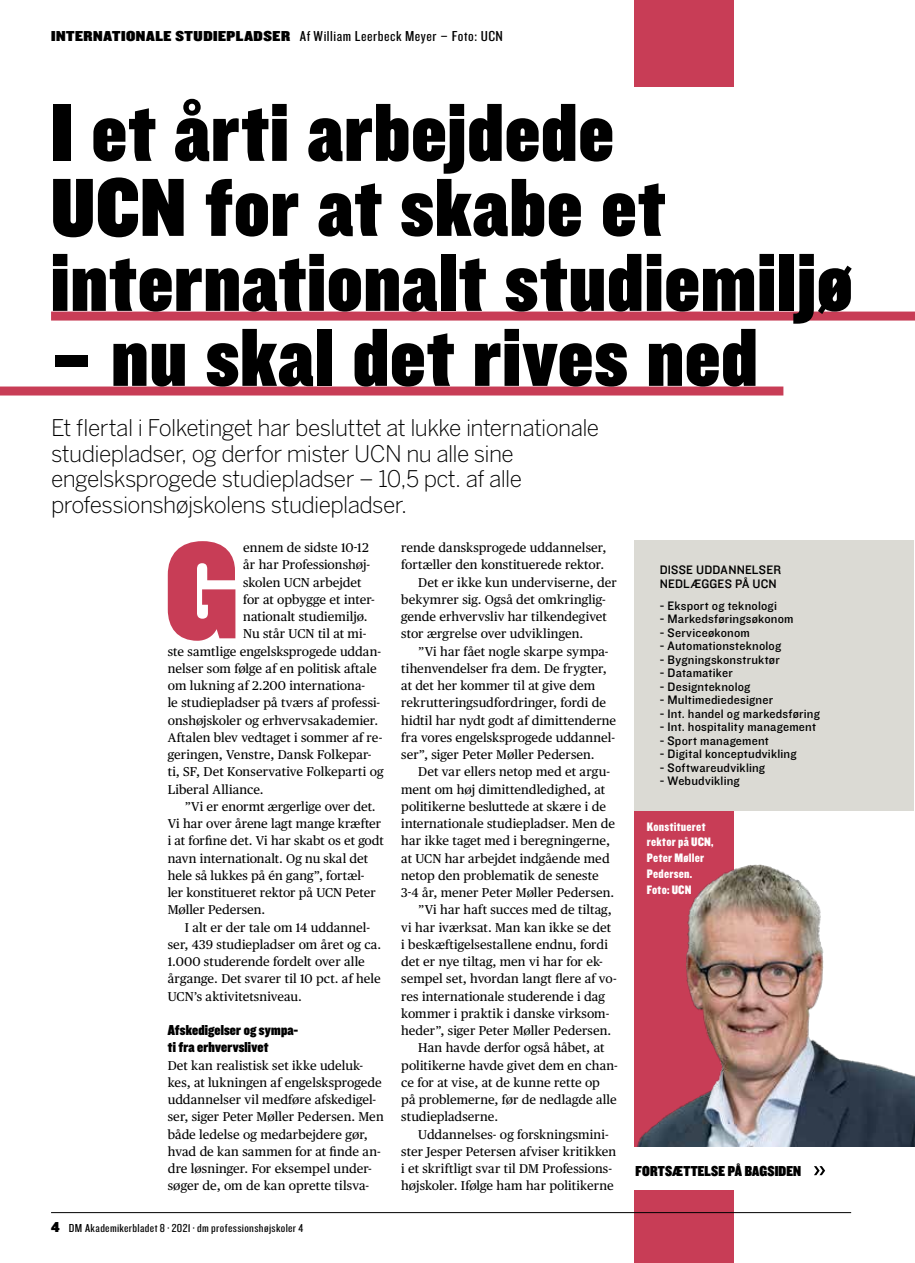
<style>
.page{position:relative;width:915px;height:1263px;background:#fff}
.page>*{position:absolute;margin:0;border:0;box-sizing:border-box;transform-origin:0 0}
.t1{font:142.2px "Knockout 90 Ultmt Welterwt";color:#c83d56}
.t2{font:85.5px/75px "Knockout 90 Ultmt Welterwt";letter-spacing:.02em;color:#000}
.t3{font:300 22.8px/25.5px "Benton Sans";letter-spacing:-.025em;color:#000}
.t4{font:15px/17.2px "Knockout 90 Ultmt Welterwt";letter-spacing:.01em;color:#000}
.t5{font:15px "Knockout 28 Junior Feathrwt";letter-spacing:.03em;color:#000;scale:1.2 1}
.t6{font:12.75px/17.2px "Publico Text";letter-spacing:.005em;color:#000}
.t7{font:12.75px/13.5px "Knockout 31 Junior Middlewt";letter-spacing:.015em;color:#000}
.t8{font:12.75px/15.8px "Knockout 70 Full Welterwt";letter-spacing:.015em;color:#fff}
.t9{font:12px "Knockout 28 Junior Feathrwt";letter-spacing:.02em;color:#000;scale:1.2 1}
.s1{font-family:"Knockout 90 Ultmt Welterwt"}
.s2{font-family:"Knockout 90 Ultmt Welterwt";font-size:15px}
</style>
<div class="page">
<div style="left:634px;top:0;width:99px;height:86px;background:#c83d56"></div>
<div style="left:634px;top:811px;width:99px;height:335px;background:#c83d56"></div>
<img style="left:637px;top:864px;width:276px;height:282px">
<svg style="left:814px;top:1166px;width:10px;height:9px"></svg>
<div style="left:634px;top:1190px;width:99px;height:73px;background:#c83d56"></div>
<div style="left:634px;top:540px;width:279px;height:271px;background:#dbdad4"></div>
<div style="left:0;top:386px;width:783px;height:9px;background:#c83d56"></div>
<div style="left:51px;top:312px;width:863px;height:9px;background:#c83d56"></div>
<hr style="left:51px;top:1212px;width:799px;height:1px;background:#000">
<p class="t5" style="left:51px;top:27px;width:378px"><span class="s1">INTERNATIONALE STUDIEPLADSER</span> Af William Leerbeck Meyer – Foto: UCN</p>
<h2 class="t2" style="left:51px;top:91px;width:802px">I et årti arbejdede<br>UCN for at skabe et internationalt studiemiljø</h2>
<h2 class="t2" style="left:51px;top:316px;width:707px">– nu skal det rives ned</h2>
<h3 class="t3" style="left:51px;top:415px;width:549px">Et flertal i Folketinget har besluttet at lukke internationale studiepladser, og derfor mister UCN nu alle sine engelsksprogede studiepladser – 10,5 pct. af alle professionshøjskolens studiepladser.</h3>
<h1 class="t1" style="left:165px;top:494px;width:75px">G</h1>
<p class="t6" style="left:243px;top:538px;width:127px">ennem de sidste 10-12</p>
<p class="t6" style="left:243px;top:555px;width:128px">år har Professionshøj-</p>
<p class="t6" style="left:243px;top:573px;width:120px">skolen UCN arbejdet</p>
<p class="t6" style="left:243px;top:590px;width:133px">for at opbygge et inter-</p>
<p class="t6" style="left:243px;top:607px;width:126px">nationalt studiemiljø.</p>
<p class="t6" style="left:243px;top:624px;width:125px">Nu står UCN til at mi-</p>
<p class="t6" style="left:168px;top:642px;width:214px">ste samtlige engelsksprogede uddan-</p>
<p class="t6" style="left:168px;top:659px;width:210px">nelser som følge af en politisk aftale</p>
<p class="t6" style="left:168px;top:676px;width:199px">om lukning af 2.200 internationa-</p>
<p class="t6" style="left:168px;top:693px;width:214px">le studiepladser på tværs af professi-</p>
<p class="t6" style="left:168px;top:711px;width:212px">onshøjskoler og erhvervsakademier.</p>
<p class="t6" style="left:168px;top:728px;width:216px">Aftalen blev vedtaget i sommer af re-</p>
<p class="t6" style="left:168px;top:745px;width:205px">geringen, Venstre, Dansk Folkepar-</p>
<p class="t6" style="left:168px;top:762px;width:217px">ti, SF, Det Konservative Folkeparti og</p>
<p class="t6" style="left:168px;top:780px;width:97px">Liberal Alliance.</p>
<p class="t6" style="left:185px;top:797px;width:192px">”Vi er enormt ærgerlige over det.</p>
<p class="t6" style="left:168px;top:814px;width:215px">Vi har over årene lagt mange kræfter</p>
<p class="t6" style="left:168px;top:831px;width:217px">i at forfine det. Vi har skabt os et godt</p>
<p class="t6" style="left:168px;top:849px;width:202px">navn internationalt. Og nu skal det</p>
<p class="t6" style="left:168px;top:866px;width:198px">hele så lukkes på én gang”, fortæl-</p>
<p class="t6" style="left:168px;top:883px;width:209px">ler konstitueret rektor på UCN Peter</p>
<p class="t6" style="left:168px;top:900px;width:99px">Møller Pedersen.</p>
<p class="t6" style="left:185px;top:918px;width:187px">I alt er der tale om 14 uddannel-</p>
<p class="t6" style="left:168px;top:935px;width:215px">ser, 439 studiepladser om året og ca.</p>
<p class="t6" style="left:168px;top:952px;width:198px">1.000 studerende fordelt over alle</p>
<p class="t6" style="left:168px;top:969px;width:214px">årgange. Det svarer til 10 pct. af hele</p>
<p class="t6" style="left:168px;top:987px;width:135px">UCN’s aktivitetsniveau.</p>
<p class="t4" style="left:168px;top:1021px;width:132px">Afskedigelser og sympa&shy;ti fra erhvervslivet</p>
<p class="t6" style="left:168px;top:1056px;width:217px">Det kan realistisk set ikke udeluk&shy;kes, at lukningen af engelsksprogede uddannelser vil medføre afskedigel&shy;ser, siger Peter Møller Pedersen. Men både ledelse og medarbejdere gør, hvad de kan sammen for at finde an&shy;dre løsninger. For eksempel under&shy;søger de, om de kan oprette tilsva-</p>
<p class="t9" style="left:51px;top:1220px;width:211px"><span class="s2">4</span> DM Akademikerbladet 8 · 2021 · dm professionshøjskoler 4</p>
<p class="t6" style="left:401px;top:538px;width:206px">rende dansksprogede uddannelser,</p>
<p class="t6" style="left:401px;top:555px;width:204px">fortæller den konstituerede rektor.</p>
<p class="t6" style="left:418px;top:573px;width:200px">Det er ikke kun underviserne, der</p>
<p class="t6" style="left:401px;top:590px;width:206px">bekymrer sig. Også det omkringlig-</p>
<p class="t6" style="left:401px;top:607px;width:207px">gende erhvervsliv har tilkendegivet</p>
<p class="t6" style="left:401px;top:624px;width:183px">stor ærgrelse over udviklingen.</p>
<p class="t6" style="left:418px;top:642px;width:191px">”Vi har fået nogle skarpe sympa-</p>
<p class="t6" style="left:401px;top:659px;width:207px">tihenvendelser fra dem. De frygter,</p>
<p class="t6" style="left:401px;top:676px;width:195px">at det her kommer til at give dem</p>
<p class="t6" style="left:401px;top:693px;width:206px">rekrutteringsudfordringer, fordi de</p>
<p class="t6" style="left:401px;top:711px;width:216px">hidtil har nydt godt af dimittenderne</p>
<p class="t6" style="left:401px;top:728px;width:215px">fra vores engelsksprogede uddannel-</p>
<p class="t6" style="left:401px;top:745px;width:195px">ser”, siger Peter Møller Pedersen.</p>
<p class="t6" style="left:418px;top:762px;width:193px">Det var ellers netop med et argu-</p>
<p class="t6" style="left:401px;top:780px;width:205px">ment om høj dimittendledighed, at</p>
<p class="t6" style="left:401px;top:797px;width:206px">politikerne besluttede at skære i de</p>
<p class="t6" style="left:401px;top:814px;width:215px">internationale studiepladser. Men de</p>
<p class="t6" style="left:401px;top:831px;width:210px">har ikke taget med i beregningerne,</p>
<p class="t6" style="left:401px;top:849px;width:210px">at UCN har arbejdet indgående med</p>
<p class="t6" style="left:401px;top:866px;width:199px">netop den problematik de seneste</p>
<p class="t6" style="left:401px;top:883px;width:214px">3-4 år, mener Peter Møller Pedersen.</p>
<p class="t6" style="left:418px;top:900px;width:195px">”Vi har haft succes med de tiltag,</p>
<p class="t6" style="left:401px;top:918px;width:211px">vi har iværksat. Man kan ikke se det</p>
<p class="t6" style="left:401px;top:935px;width:208px">i beskæftigelsestallene endnu, fordi</p>
<p class="t6" style="left:401px;top:952px;width:203px">det er nye tiltag, men vi har for ek-</p>
<p class="t6" style="left:401px;top:969px;width:217px">sempel set, hvordan langt flere af vo-</p>
<p class="t6" style="left:401px;top:987px;width:205px">res internationale studerende i dag</p>
<p class="t6" style="left:401px;top:1004px;width:209px">kommer i praktik i danske virksom-</p>
<p class="t6" style="left:401px;top:1021px;width:211px">heder”, siger Peter Møller Pedersen.</p>
<p class="t6" style="left:418px;top:1038px;width:187px">Han havde derfor også håbet, at</p>
<p class="t6" style="left:401px;top:1056px;width:218px">politikerne havde givet dem en chan-</p>
<p class="t6" style="left:401px;top:1073px;width:200px">ce for at vise, at de kunne rette op</p>
<p class="t6" style="left:401px;top:1090px;width:217px">på problemerne, før de nedlagde alle</p>
<p class="t6" style="left:401px;top:1107px;width:98px">studiepladserne.</p>
<p class="t6" style="left:418px;top:1125px;width:192px">Uddannelses- og forskningsmini-</p>
<p class="t6" style="left:401px;top:1142px;width:216px">ster Jesper Petersen afviser kritikken</p>
<p class="t6" style="left:401px;top:1159px;width:212px">i et skriftligt svar til DM Professions-</p>
<p class="t6" style="left:401px;top:1176px;width:214px">højskoler. Ifølge ham har politikerne</p>
<p class="t7" style="left:659px;top:563px;width:123px">DISSE UDDANNELSER<br>NEDLÆGGES PÅ UCN</p>
<p class="t7" style="left:659px;top:598px;width:119px">- Eksport og teknologi</p>
<p class="t7" style="left:659px;top:612px;width:135px">- Markedsføringsøkonom</p>
<p class="t7" style="left:659px;top:625px;width:91px">- Serviceøkonom</p>
<p class="t7" style="left:659px;top:639px;width:123px">- Automationsteknolog</p>
<p class="t7" style="left:659px;top:652px;width:121px">- Bygningskonstruktør</p>
<p class="t7" style="left:659px;top:666px;width:74px">- Datamatiker</p>
<p class="t7" style="left:659px;top:679px;width:92px">- Designteknolog</p>
<p class="t7" style="left:659px;top:693px;width:115px">- Multimediedesigner</p>
<p class="t7" style="left:659px;top:706px;width:162px">- Int. handel og markedsføring</p>
<p class="t7" style="left:659px;top:720px;width:158px">- Int. hospitality management</p>
<p class="t7" style="left:659px;top:733px;width:111px">- Sport management</p>
<p class="t7" style="left:659px;top:747px;width:138px">- Digital konceptudvikling</p>
<p class="t7" style="left:659px;top:760px;width:107px">- Softwareudvikling</p>
<p class="t7" style="left:659px;top:774px;width:81px">- Webudvikling</p>
<p class="t8" style="left:646px;top:818px;width:68px">Konstitueret rektor på UCN,<br>Peter Møller<br>Pedersen.<br>Foto: UCN</p>
<p class="t4" style="left:635px;top:1162px;width:167px">FORTSÆTTELSE PÅ BAGSIDEN</p>
</div>
